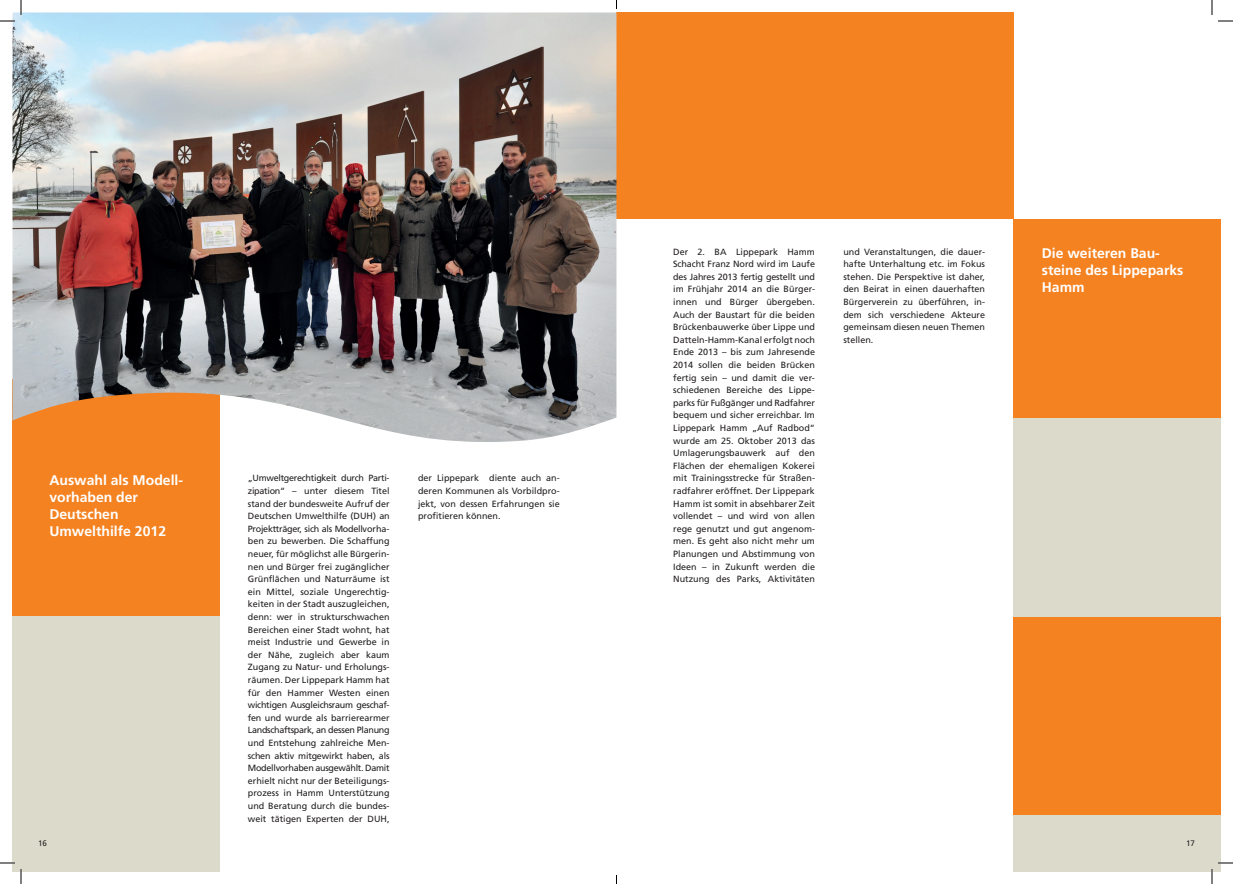
<style>
.page{position:relative;width:1233px;height:884px;background:#fff}
.page>*{position:absolute;margin:0;border:0;box-sizing:border-box;transform-origin:0 0}
.t1{font:700 14px/16.8px "Frutiger";color:#fff}
.t2{font:9px/12.6px "Frutiger";color:#231f20;text-align:justify}
.t3{font:8px "Frutiger";color:#231f20}
</style>
<div class="page">
<div style="left:1013px;top:815px;width:207px;height:56px;background:#dcdbcb"></div>
<div style="left:1013px;top:616px;width:207px;height:199px;background:#f58220"></div>
<div style="left:1013px;top:418px;width:207px;height:198px;background:#dcdbcb"></div>
<div style="left:616px;top:12px;width:199px;height:207px;background:#f58220"></div>
<div style="left:815px;top:12px;width:198px;height:207px;background:#f58220"></div>
<div style="left:1013px;top:219px;width:207px;height:199px;background:#f58220"></div>
<div style="left:12px;top:815px;width:207px;height:56px;background:#dcdbcb"></div>
<div style="left:12px;top:616px;width:207px;height:199px;background:#dcdbcb"></div>
<div style="left:12px;top:380px;width:207px;height:236px;background:#f58220"></div>
<img style="left:12px;top:12px;width:604px;height:430px">
<svg style="left:1218px;top:20px;width:15px;height:2px"></svg>
<svg style="left:1218px;top:862px;width:15px;height:2px"></svg>
<svg style="left:0;top:0;width:22px;height:22px"></svg>
<svg style="left:0;top:862px;width:22px;height:22px"></svg>
<svg style="left:1211px;top:0;width:1px;height:15px"></svg>
<svg style="left:1211px;top:869px;width:1px;height:15px"></svg>
<h1 class="t1" style="left:49px;top:472px;width:135px">Auswahl als Modell&shy;vorhaben der<br>Deutschen<br>Umwelthilfe 2012</h1>
<p class="t2" style="left:248px;top:472px;width:143px">„Umweltgerechtigkeit durch Parti&shy;zipation“ – unter diesem Titel stand der bundesweite Aufruf der Deutschen Umwelthilfe (DUH) an Projektträger, sich als Modellvorha&shy;ben zu bewerben. Die Schaffung neuer, für möglichst alle Bürgerin&shy;nen und Bürger frei zugänglicher Grünflächen und Naturräume ist ein Mittel, soziale Ungerechtig&shy;keiten in der Stadt auszugleichen, denn: wer in strukturschwachen Bereichen einer Stadt wohnt, hat meist Industrie und Gewerbe in der Nähe, zugleich aber kaum Zugang zu Natur- und Erholungs&shy;räumen. Der Lippepark Hamm hat für den Hammer Westen einen wichtigen Ausgleichsraum geschaf&shy;fen und wurde als barrierearmer Landschaftspark, an dessen Planung und Entstehung zahlreiche Men&shy;schen aktiv mitgewirkt haben, als Modellvorhaben ausgewählt. Damit erhielt nicht nur der Beteiligungs&shy;prozess in Hamm Unterstützung und Beratung durch die bundes&shy;weit tätigen Experten der DUH,</p>
<p class="t2" style="left:418px;top:472px;width:143px">der Lippepark diente auch an&shy;deren Kommunen als Vorbildpro&shy;jekt, von dessen Erfahrungen sie profitieren können.</p>
<p class="t2" style="left:673px;top:245px;width:143px">Der 2. BA Lippepark Hamm Schacht Franz Nord wird im Laufe des Jahres 2013 fertig gestellt und im Frühjahr 2014 an die Bürger&shy;innen und Bürger übergeben.<br>Auch der Baustart für die beiden Brückenbauwerke über Lippe und Datteln-Hamm-Kanal erfolgt noch Ende 2013 – bis zum Jahresende 2014 sollen die beiden Brücken fertig sein – und damit die ver&shy;schiedenen Bereiche des Lippe&shy;parks für Fußgänger und Radfahrer bequem und sicher erreichbar. Im Lippepark Hamm „Auf Radbod“ wurde am 25. Oktober 2013 das Umlagerungsbauwerk auf den Flächen der ehemaligen Kokerei mit Trainingsstrecke für Straßen&shy;radfahrer eröffnet. Der Lippepark Hamm ist somit in absehbarer Zeit vollendet – und wird von allen rege genutzt und gut angenom&shy;men. Es geht also nicht mehr um Planungen und Abstimmung von Ideen – in Zukunft werden die Nutzung des Parks, Aktivitäten</p>
<p class="t2" style="left:843px;top:245px;width:143px">und Veranstaltungen, die dauer&shy;hafte Unterhaltung etc. im Fokus stehen. Die Perspektive ist daher, den Beirat in einen dauerhaften Bürgerverein zu überführen, in&shy;dem sich verschiedene Akteure gemeinsam diesen neuen Themen stellen.</p>
<h1 class="t1" style="left:1041px;top:245px;width:143px">Die weiteren Bau&shy;steine des Lippeparks<br>Hamm</h1>
<p class="t3" style="left:38px;top:838px;width:10px">16</p>
<p class="t3" style="left:1186px;top:838px;width:10px">17</p>
</div>
